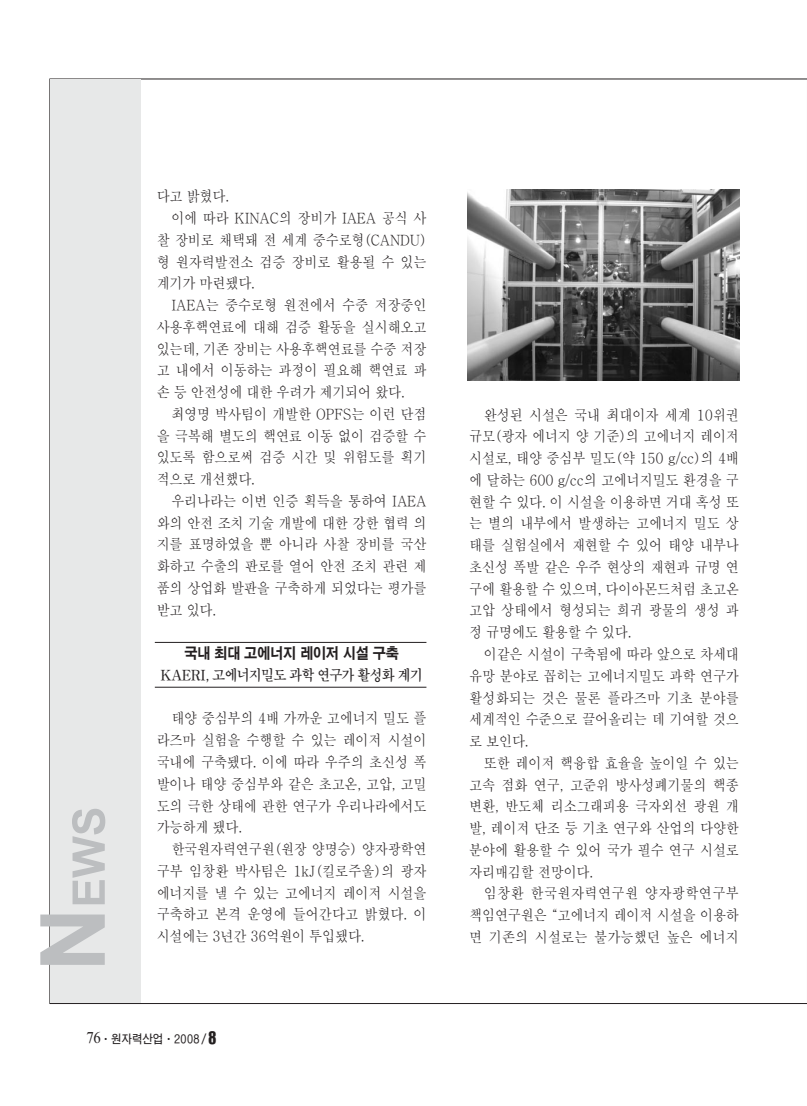
<style>
.page{position:relative;width:807px;height:1106px;background:#fff}
.page>*{position:absolute;margin:0;border:0;box-sizing:border-box;transform-origin:0 0}
.t1{font:700 45px "Arial Narrow";color:#bcbec0;scale:1.2 1}
.t2{font:500 14.7px "HY Sin Myeong Jo";letter-spacing:-.02em;color:#231f20;scale:.9 1}
.t3{font:700 14.7px/21.8px "HY Myeong Jo";letter-spacing:-.07em;color:#231f20;text-align:center;scale:.9 1}
.t4{font:500 14.7px "HY Sin Myeong Jo";letter-spacing:.005em;color:#231f20;scale:.9 1}
.t5{font:500 14.7px "HY Sin Myeong Jo";letter-spacing:.025em;color:#231f20;scale:.9 1}
.t6{font:700 12px "HY Go Thic";letter-spacing:-.03em;color:#231f20;scale:.9 1}
.s1{font-size:90px}
.s2{font-family:"HY Go Thic Extra";font-weight:400}
.s3{font-family:"Times New Roman";font-weight:400;font-size:16.5px}
.s4{font-family:"HY Head Line";font-size:15px}
</style>
<div class="page">
<div style="left:50px;top:79px;width:91px;height:924px;background:#e7e8e8"></div>
<img style="left:468px;top:189px;width:272px;height:192px">
<hr style="left:155px;top:642px;width:271px;height:1px;background:#231f20">
<hr style="left:155px;top:687px;width:271px;height:1px;background:#231f20">
<p class="t1" style="left:73px;top:971px;width:139px;rotate:-90deg"><span class="s1">N</span>EWS</p>
<p class="t2" style="left:157px;top:190px;width:82px">다고 밝혔다.</p>
<p class="t2" style="left:171px;top:212px;width:285px">이에 따라 KINAC의 장비가 IAEA 공식 사</p>
<p class="t2" style="left:157px;top:234px;width:301px">찰 장비로 채택돼 전 세계 중수로형(CANDU)</p>
<p class="t2" style="left:157px;top:255px;width:301px">형 원자력발전소 검증 장비로 활용될 수 있는</p>
<p class="t2" style="left:157px;top:277px;width:111px">계기가 마련됐다.</p>
<p class="t2" style="left:171px;top:299px;width:285px">IAEA는 중수로형 원전에서 수중 저장중인</p>
<p class="t2" style="left:157px;top:321px;width:301px">사용후핵연료에 대해 검증 활동을 실시해오고</p>
<p class="t2" style="left:157px;top:342px;width:301px">있는데, 기존 장비는 사용후핵연료를 수중 저장</p>
<p class="t2" style="left:157px;top:364px;width:301px">고 내에서 이동하는 과정이 필요해 핵연료 파</p>
<p class="t2" style="left:157px;top:386px;width:277px">손 등 안전성에 대한 우려가 제기되어 왔다.</p>
<p class="t2" style="left:171px;top:408px;width:285px">최영명 박사팀이 개발한 OPFS는 이런 단점</p>
<p class="t2" style="left:157px;top:429px;width:301px">을 극복해 별도의 핵연료 이동 없이 검증할 수</p>
<p class="t2" style="left:157px;top:451px;width:301px">있도록 함으로써 검증 시간 및 위험도를 획기</p>
<p class="t2" style="left:157px;top:473px;width:111px">적으로 개선했다.</p>
<p class="t2" style="left:171px;top:495px;width:285px">우리나라는 이번 인증 획득을 통하여 IAEA</p>
<p class="t2" style="left:157px;top:516px;width:301px">와의 안전 조치 기술 개발에 대한 강한 협력 의</p>
<p class="t2" style="left:157px;top:538px;width:301px">지를 표명하였을 뿐 아니라 사찰 장비를 국산</p>
<p class="t2" style="left:157px;top:560px;width:301px">화하고 수출의 판로를 열어 안전 조치 관련 제</p>
<p class="t2" style="left:157px;top:582px;width:301px">품의 상업화 발판을 구축하게 되었다는 평가를</p>
<p class="t2" style="left:157px;top:603px;width:68px">받고 있다.</p>
<p class="t3" style="left:161px;top:643px;width:293px"><span class="s2">국내 최대 고에너지 레이저 시설 구축<br></span>KAERI, 고에너지밀도 과학 연구가 활성화 계기</p>
<p class="t2" style="left:171px;top:712px;width:285px">태양 중심부의 4배 가까운 고에너지 밀도 플</p>
<p class="t2" style="left:157px;top:734px;width:301px">라즈마 실험을 수행할 수 있는 레이저 시설이</p>
<p class="t2" style="left:157px;top:756px;width:301px">국내에 구축됐다. 이에 따라 우주의 초신성 폭</p>
<p class="t2" style="left:157px;top:777px;width:301px">발이나 태양 중심부와 같은 초고온, 고압, 고밀</p>
<p class="t2" style="left:157px;top:799px;width:301px">도의 극한 상태에 관한 연구가 우리나라에서도</p>
<p class="t2" style="left:157px;top:821px;width:96px">가능하게 됐다.</p>
<p class="t2" style="left:171px;top:843px;width:285px">한국원자력연구원(원장 양명승) 양자광학연</p>
<p class="t2" style="left:157px;top:864px;width:301px">구부 임창환 박사팀은 1kJ(킬로주울)의 광자</p>
<p class="t2" style="left:157px;top:886px;width:301px">에너지를 낼 수 있는 고에너지 레이저 시설을</p>
<p class="t2" style="left:157px;top:908px;width:301px">구축하고 본격 운영에 들어간다고 밝혔다. 이</p>
<p class="t2" style="left:157px;top:930px;width:233px">시설에는 3년간 36억원이 투입됐다.</p>
<p class="t6" style="left:87px;top:1034px;width:146px"><span class="s3">76</span>ㆍ원자력산업ㆍ2008 / <span class="s4">8</span></p>
<p class="t2" style="left:484px;top:408px;width:285px">완성된 시설은 국내 최대이자 세계 10위권</p>
<p class="t2" style="left:469px;top:430px;width:301px">규모(광자 에너지 양 기준)의 고에너지 레이저</p>
<p class="t2" style="left:469px;top:452px;width:301px">시설로, 태양 중심부 밀도(약 150 g/cc)의 4배</p>
<p class="t2" style="left:469px;top:474px;width:301px">에 달하는 600 g/cc의 고에너지밀도 환경을 구</p>
<p class="t2" style="left:469px;top:495px;width:301px">현할 수 있다. 이 시설을 이용하면 거대 혹성 또</p>
<p class="t2" style="left:469px;top:517px;width:301px">는 별의 내부에서 발생하는 고에너지 밀도 상</p>
<p class="t2" style="left:469px;top:539px;width:301px">태를 실험실에서 재현할 수 있어 태양 내부나</p>
<p class="t2" style="left:469px;top:561px;width:301px">초신성 폭발 같은 우주 현상의 재현과 규명 연</p>
<p class="t2" style="left:469px;top:582px;width:301px">구에 활용할 수 있으며, 다이아몬드처럼 초고온</p>
<p class="t2" style="left:469px;top:604px;width:301px">고압 상태에서 형성되는 희귀 광물의 생성 과</p>
<p class="t2" style="left:469px;top:626px;width:182px">정 규명에도 활용할 수 있다.</p>
<p class="t2" style="left:484px;top:648px;width:285px">이같은 시설이 구축됨에 따라 앞으로 차세대</p>
<p class="t2" style="left:469px;top:669px;width:301px">유망 분야로 꼽히는 고에너지밀도 과학 연구가</p>
<p class="t4" style="left:469px;top:691px;width:301px">활성화되는 것은 물론 플라즈마 기초 분야를</p>
<p class="t2" style="left:469px;top:713px;width:301px">세계적인 수준으로 끌어올리는 데 기여할 것으</p>
<p class="t2" style="left:469px;top:735px;width:68px">로 보인다.</p>
<p class="t2" style="left:484px;top:756px;width:285px">또한 레이저 핵융합 효율을 높이일 수 있는</p>
<p class="t2" style="left:469px;top:778px;width:301px">고속 점화 연구, 고준위 방사성폐기물의 핵종</p>
<p class="t2" style="left:469px;top:800px;width:301px">변환, 반도체 리소그래피용 극자외선 광원 개</p>
<p class="t2" style="left:469px;top:822px;width:301px">발, 레이저 단조 등 기초 연구와 산업의 다양한</p>
<p class="t2" style="left:469px;top:843px;width:301px">분야에 활용할 수 있어 국가 필수 연구 시설로</p>
<p class="t2" style="left:469px;top:865px;width:139px">자리매김할 전망이다.</p>
<p class="t5" style="left:484px;top:887px;width:285px">임창환 한국원자력연구원 양자광학연구부</p>
<p class="t2" style="left:469px;top:909px;width:301px">책임연구원은“고에너지 레이저 시설을 이용하</p>
<p class="t4" style="left:469px;top:930px;width:301px">면 기존의 시설로는 불가능했던 높은 에너지</p>
</div>
